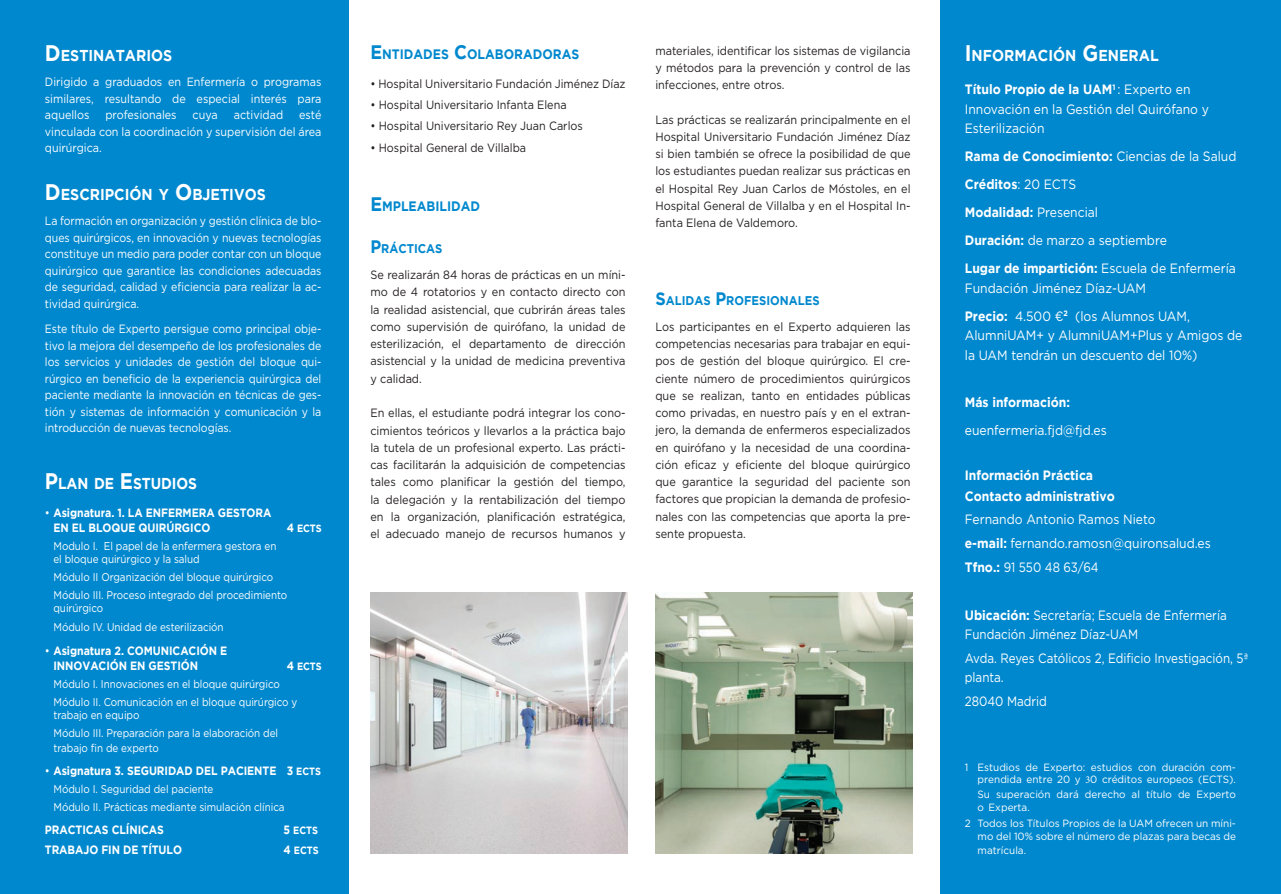
<style>
.page{position:relative;width:1281px;height:894px;background:#fff}
.page>*{position:absolute;margin:0;border:0;box-sizing:border-box;transform-origin:0 0}
.t1{font:700 15.75px "Gotham";color:#fff;scale:.9 1}
.t2{font:700 15.75px "Gotham";color:#fff;scale:.88 1}
.t3{font:700 13.65px "Gotham";color:#0088ce;scale:.9 1}
.t4{font:13.5px/28px "Gotham";color:#fff;scale:.9 1}
.t5{font:13.5px/19.5px "Gotham";color:#fff;scale:.86 1}
.t6{font:700 13.5px/20.7px "Gotham";color:#fff;scale:.9 1}
.t7{font:700 12.6px "Gotham";color:#0088ce;scale:.9 1}
.t8{font:12px/17.2px "Gotham";color:#231f20;text-align:justify;scale:.91 1}
.t9{font:12px/16.5px "Gotham";letter-spacing:-.005em;color:#fff;text-align:justify;scale:.88 1}
.t10{font:12px/16.5px "Gotham";letter-spacing:-.005em;color:#fff;text-align:justify;scale:.9 1}
.t11{font:700 12px/15px "Gotham";letter-spacing:-.005em;color:#fff;scale:.88 1}
.t12{font:12px "Gotham";color:#231f20;scale:.9 1}
.t13{font:11.25px/17.7px "Gotham";letter-spacing:-.005em;color:#fff;scale:.88 1}
.t14{font:10.5px/13.5px "Gotham";color:#fff;text-align:right;scale:.95 1}
.t15{font:700 10.5px "Gotham";letter-spacing:-.005em;color:#fff;scale:.88 1}
.s1{font-size:22.5px}
.s2{font-weight:400}
.s3{font-size:12px}
.s4{font-size:10.5px}
.s5{font-size:19.5px}
.s6{font-size:18px}
.s7{font-weight:700}
.s8{font-family:"Minion Pro"}
</style>
<div class="page">
<div style="left:0;top:0;width:349px;height:893px;background:#0088ce"></div>
<div style="left:940px;top:0;width:340px;height:893px;background:#0088ce"></div>
<img style="left:655px;top:592px;width:257px;height:261px">
<img style="left:370px;top:592px;width:257px;height:261px">
<h1 class="t1" style="left:45px;top:47px;width:143px"><span class="s1">D</span> ESTINATARIOS</h1>
<p class="t10" style="left:45px;top:74px;width:309px">Dirigido a graduados en Enfermería o programas similares, resultando de especial interés para aquellos</p>
<p class="t10" style="left:45px;top:107px;width:309px;text-indent:254px">esté vinculada con la coordinación y supervisión del área quirúrgica.</p>
<h1 class="t1" style="left:45px;top:186px;width:247px"><span class="s1">D</span> ESCRIPCIÓN Y <span class="s1">O</span>BJETIVOS</h1>
<p class="t9" style="left:45px;top:212px;width:316px">La formación en organización y gestión clínica de blo&shy;ques quirúrgicos, en innovación y nuevas tecnologías constituye un medio para poder contar con un bloque quirúrgico que garantice las condiciones adecuadas de seguridad, calidad y eficiencia para realizar la ac&shy;tividad quirúrgica.</p>
<p class="t9" style="left:45px;top:320px;width:316px">Este título de Experto persigue como principal obje&shy;tivo la mejora del desempeño de los profesionales de los servicios y unidades de gestión del bloque qui&shy;rúrgico en beneficio de la experiencia quirúrgica del paciente mediante la innovación en técnicas de ges&shy;tión y sistemas de información y comunicación y la introducción de nuevas tecnologías.</p>
<p class="t10" style="left:105px;top:107px;width:81px">profesionales</p>
<p class="t10" style="left:193px;top:107px;width:29px">cuya</p>
<p class="t10" style="left:234px;top:107px;width:56px">actividad</p>
<h1 class="t2" style="left:45px;top:474px;width:174px"><span class="s1">P</span>LAN DE <span class="s1">E</span>STUDIOS</h1>
<p class="t11" style="left:53px;top:504px;width:249px;text-indent:-9px"><span class="s2">•</span> Asignatura. 1. LA ENFERMERA GESTORA<br>EN EL BLOQUE QUIRÚRGICO</p>
<p class="t15" style="left:287px;top:522px;width:41px"><span class="s3">4</span> ECTS</p>
<p class="t13" style="left:53px;top:538px;width:255px;line-height:13.5px">Modulo I. El papel de la enfermera gestora en el bloque quirúrgico y la salud</p>
<p class="t13" style="left:53px;top:567px;width:267px">Módulo II Organización del bloque quirúrgico<br>Módulo III. Proceso integrado del procedimiento</p>
<p class="t13" style="left:53px;top:598px;width:195px;line-height:19.2px">quirúrgico<br>Módulo IV. Unidad de esterilización</p>
<p class="t11" style="left:53px;top:642px;width:199px;text-indent:-9px"><span class="s2">•</span> Asignatura 2. COMUNICACIÓN E<br>INNOVACIÓN EN GESTIÓN</p>
<p class="t15" style="left:287px;top:660px;width:41px"><span class="s3">4</span> ECTS</p>
<p class="t13" style="left:53px;top:674px;width:279px">Módulo I. Innovaciones en el bloque quirúrgico<br>Módulo II. Comunicación en el bloque quirúrgico y</p>
<p class="t13" style="left:53px;top:705px;width:257px">trabajo en equipo<br>Módulo III. Preparación para la elaboración del</p>
<p class="t13" style="left:53px;top:738px;width:121px">trabajo fin de experto</p>
<p class="t11" style="left:45px;top:763px;width:315px"><span class="s2">•</span> Asignatura 3. SEGURIDAD DEL PACIENTE 3 <span class="s4">ECTS</span></p>
<p class="t13" style="left:53px;top:779px;width:264px">Módulo I. Seguridad del paciente<br>Módulo II. Prácticas mediante simulación clínica</p>
<p class="t11" style="left:45px;top:822px;width:137px">PRACTICAS CLÍNICAS</p>
<p class="t15" style="left:283px;top:824px;width:41px"><span class="s3">5</span> ECTS</p>
<p class="t11" style="left:45px;top:841px;width:157px">TRABAJO FIN DE TÍTULO</p>
<p class="t15" style="left:283px;top:843px;width:41px"><span class="s3">4</span> ECTS</p>
<p class="t3" style="left:370px;top:46px;width:234px"><span class="s5">E</span> NTIDADES <span class="s5">C</span>OLABORADORAS</p>
<p class="t12" style="left:370px;top:76px;width:285px">• Hospital Universitario Fundación Jiménez Díaz</p>
<p class="t12" style="left:370px;top:97px;width:219px">• Hospital Universitario Infanta Elena</p>
<p class="t12" style="left:370px;top:118px;width:238px">• Hospital Universitario Rey Juan Carlos</p>
<p class="t12" style="left:370px;top:139px;width:175px">• Hospital General de Villalba</p>
<p class="t3" style="left:370px;top:198px;width:124px"><span class="s5">E</span> MPLEABILIDAD</p>
<p class="t7" style="left:370px;top:241px;width:82px"><span class="s6">P</span>RÁCTICAS</p>
<p class="t8" style="left:370px;top:266px;width:282px">Se realizarán 84 horas de prácticas en un míni&shy;mo de 4 rotatorios y en contacto directo con la realidad asistencial, que cubrirán áreas tales como supervisión de quirófano, la unidad de esterilización, el departamento de dirección asistencial y la unidad de medicina preventiva y calidad.</p>
<p class="t8" style="left:370px;top:404px;width:282px">En ellas, el estudiante podrá integrar los cono&shy;cimientos teóricos y llevarlos a la práctica bajo la tutela de un profesional experto. Las prácti&shy;cas facilitarán la adquisición de competencias tales como planificar la gestión del tiempo, la delegación y la rentabilización del tiempo en la organización, planificación estratégica, el adecuado manejo de recursos humanos y</p>
<p class="t8" style="left:655px;top:41px;width:282px">materiales, identificar los sistemas de vigilancia y métodos para la prevención y control de las infecciones, entre otros.</p>
<p class="t8" style="left:655px;top:110px;width:282px">Las prácticas se realizarán principalmente en el Hospital Universitario Fundación Jiménez Díaz si bien también se ofrece la posibilidad de que los estudiantes puedan realizar sus prácticas en el Hospital Rey Juan Carlos de Móstoles, en el Hospital General de Villalba y en el Hospital In&shy;fanta Elena de Valdemoro.</p>
<p class="t7" style="left:655px;top:293px;width:184px"><span class="s6">S</span>ALIDAS <span class="s6">P</span>ROFESIONALES</p>
<p class="t8" style="left:655px;top:317px;width:282px">Los participantes en el Experto adquieren las competencias necesarias para trabajar en equi&shy;pos de gestión del bloque quirúrgico. El cre&shy;ciente número de procedimientos quirúrgicos que se realizan, tanto en entidades públicas como privadas, en nuestro país y en el extran&shy;jero, la demanda de enfermeros especializados en quirófano y la necesidad de una coordina&shy;ción eficaz y eficiente del bloque quirúrgico que garantice la seguridad del paciente son factores que propician la demanda de profesio&shy;nales con las competencias que aporta la pre&shy;sente propuesta.</p>
<h1 class="t1" style="left:964px;top:47px;width:217px"><span class="s1">I</span> NFORMACIÓN <span class="s1">G</span>ENERAL</h1>
<p class="t4" style="left:964px;top:79px;width:273px;line-height:19.5px"><span class="s7">Título Propio de la UAM</span><sup>1</sup> : Experto en<br>Innovación en la Gestión del Quirófano y<br>Esterilización</p>
<p class="t4" style="left:964px;top:142px;width:303px"><span class="s7">Rama de Conocimiento:</span> Ciencias de la Salud<br><span class="s7">Créditos</span>: 20 ECTS<br><span class="s7">Modalidad:</span> Presencial<br><span class="s7">Duración:</span> de marzo a septiembre<br><span class="s7">Lugar de impartición:</span> Escuela de Enfermería</p>
<p class="t4" style="left:964px;top:273px;width:252px">Fundación Jiménez Díaz-UAM<br><span class="s7">Precio:</span> 4.500 €<sup>2</sup> (los Alumnos UAM,</p>
<p class="t4" style="left:964px;top:325px;width:310px;line-height:19.5px">AlumniUAM+ y AlumniUAM+Plus y Amigos de la UAM tendrán un descuento del 10%)</p>
<p class="t6" style="left:964px;top:392px;width:118px">Más información:</p>
<p class="t4" style="left:964px;top:416px;width:159px">euenfermeria.fjd@fjd.es</p>
<p class="t6" style="left:964px;top:464px;width:168px">Información Práctica<br>Contacto administrativo</p>
<p class="t4" style="left:964px;top:507px;width:275px;line-height:23.7px">Fernando Antonio Ramos Nieto<br><span class="s7">e-mail:</span> fernando.ramosn@quironsalud.es<br><span class="s7">Tfno.:</span> 91 550 48 63/64</p>
<p class="t5" style="left:964px;top:604px;width:306px"><span class="s7">Ubicación:</span> Secretaría; Escuela de Enfermería<br>Fundación Jiménez Díaz-UAM</p>
<p class="t5" style="left:964px;top:647px;width:331px">Avda. Reyes Católicos 2, Edificio Investigación, 5ª planta.</p>
<p class="t5" style="left:964px;top:691px;width:97px">28040 Madrid</p>
<p class="t14" style="left:964px;top:760px;width:287px;line-height:12.8px">1 Estudios de Experto: estudios con duración com&shy;prendida entre 20 y <span class="s8">3</span>0 créditos europeos (ECTS).</p>
<p class="t14" style="left:977px;top:786px;width:273px;text-align:left">Su superación dará derecho al título de Experto o Experta.</p>
<p class="t14" style="left:977px;top:815px;width:273px;text-align:justify;text-indent:-13px">2 Todos los Títulos Propios de la UAM ofrecen un míni&shy;mo del 10% sobre el número de plazas para becas de matrícula.</p>
</div>
